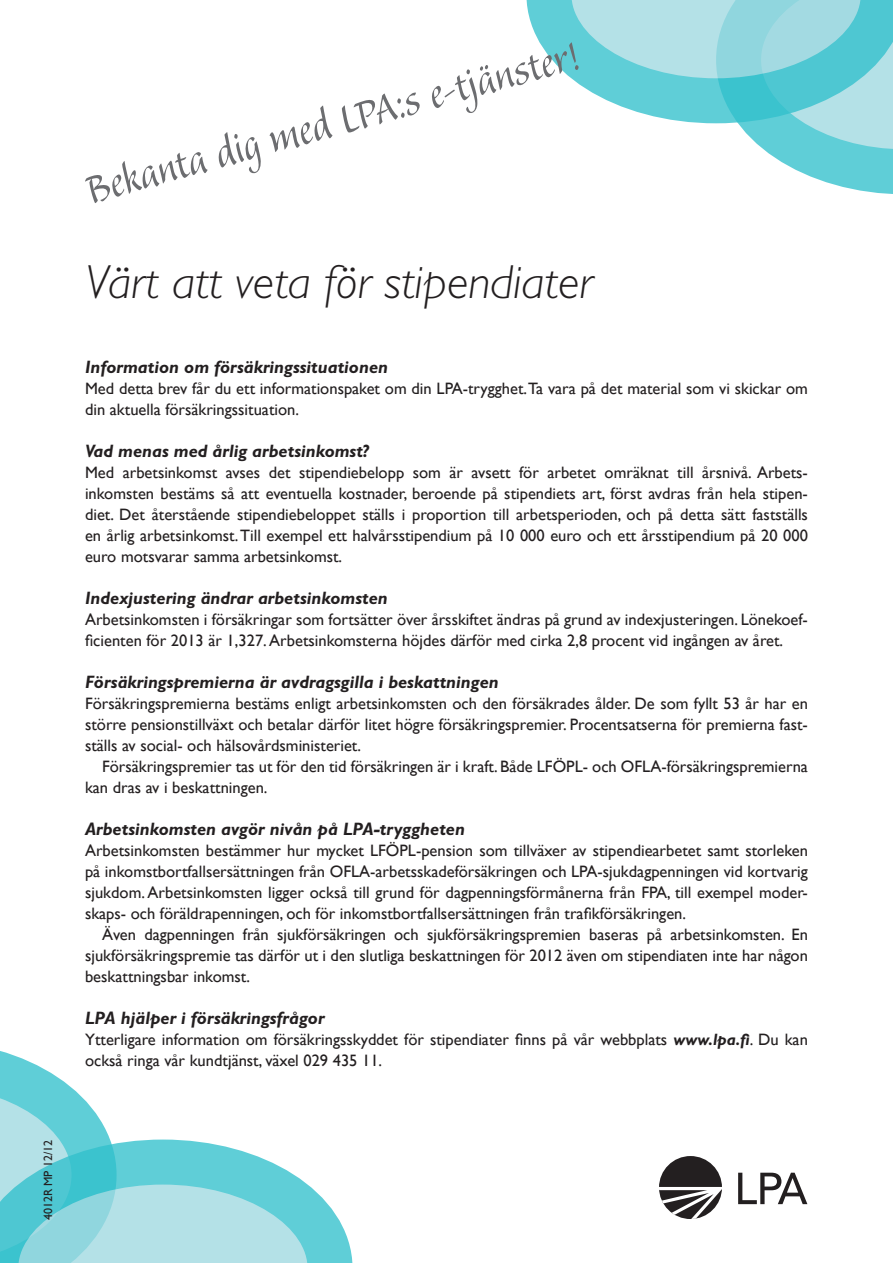
<style>
.page{position:relative;width:893px;height:1263px;background:#fff}
.page>*{position:absolute;margin:0;border:0;box-sizing:border-box;transform-origin:0 0}
.t1{font:51px "Balzano";color:#6c6d70}
.VÄLIOTSIKKO{font:italic 300 48px "Gill Sans";color:#231f20}
.VÄLIOTSIKKO-2{font:italic 700 18px "Gill Sans";color:#231f20}
.LEIPÄ{font:16.5px/21px "Gill Sans";color:#231f20}
.LEIPÄ2{font:16.5px/21px "Gill Sans";color:#231f20}
.LEIPÄ-2{font:12px "Gill Sans";color:#231f20}
.s1{font-weight:700;font-style:italic}
</style>
<div class="page">
<svg style="left:704px;top:123px;width:189px;height:71px"></svg>
<svg style="left:526px;top:0;width:367px;height:123px;background:#8fd9e0"></svg>
<svg style="left:0;top:1051px;width:353px;height:212px"></svg>
<div style="left:659px;top:1156px;width:63px;height:63px;background:#231f20;border-radius:50%"></div>
<svg style="left:659px;top:1187px;width:63px;height:32px"></svg>
<svg style="left:738px;top:1173px;width:69px;height:31px"></svg>
<svg style="left:444px;top:89px;width:11px;height:9px"></svg>
<p class="LEIPÄ-2" style="left:41px;top:1220px;width:82px;rotate:-90deg">4012R MP 12/12</p>
<p class="t1" style="left:81px;top:169px;width:511px;rotate:-16deg">Bekanta dig med LPA:s e tjänster!</p>
<p class="VÄLIOTSIKKO" style="left:85px;top:255px;width:509px">Värt att veta för stipendiater</p>
<p class="VÄLIOTSIKKO-2" style="left:85px;top:357px;width:305px">Information om försäkringssituationen</p>
<p class="LEIPÄ" style="left:85px;top:378px;width:724px">Med detta brev får du ett informationspaket om din LPA-trygghet. Ta vara på det material som vi skickar om din aktuella försäkringssituation.</p>
<p class="VÄLIOTSIKKO-2" style="left:85px;top:441px;width:285px">Vad menas med årlig arbetsinkomst?</p>
<p class="LEIPÄ" style="left:85px;top:462px;width:724px;text-align:justify">Med arbetsinkomst avses det stipendiebelopp som är avsett för arbetet omräknat till årsnivå. Arbets&shy;inkomsten bestäms så att eventuella kostnader, beroende på stipendiets art, först avdras från hela stipen&shy;diet. Det återstående stipendiebeloppet ställs i proportion till arbetsperioden, och på detta sätt fastställs en årlig arbetsinkomst. Till exempel ett halvårsstipendium på 10 000 euro och ett årsstipendium på 20 000 euro motsvarar samma arbetsinkomst.</p>
<p class="VÄLIOTSIKKO-2" style="left:85px;top:588px;width:304px">Indexjustering ändrar arbetsinkomsten</p>
<p class="LEIPÄ" style="left:85px;top:609px;width:724px">Arbetsinkomsten i försäkringar som fortsätter över årsskiftet ändras på grund av indexjusteringen. Lönekoef&shy;ficienten för 2013 är 1,327. Arbetsinkomsterna höjdes därför med cirka 2,8 procent vid ingången av året.</p>
<p class="VÄLIOTSIKKO-2" style="left:85px;top:672px;width:415px">Försäkringspremierna är avdragsgilla i beskattningen</p>
<p class="LEIPÄ" style="left:85px;top:693px;width:724px;text-align:justify">Försäkringspremierna bestäms enligt arbetsinkomsten och den försäkrades ålder. De som fyllt 53 år har en större pensionstillväxt och betalar därför litet högre försäkringspremier. Procentsatserna för premierna fast&shy;ställs av social- och hälsovårdsministeriet.</p>
<p class="LEIPÄ2" style="left:85px;top:756px;width:724px;text-indent:17px">Försäkringspremier tas ut för den tid försäkringen är i kraft. Både LFÖPL- och OFLA-försäkringspremierna kan dras av i beskattningen.</p>
<p class="VÄLIOTSIKKO-2" style="left:85px;top:819px;width:382px">Arbetsinkomsten avgör nivån på LPA-tryggheten</p>
<p class="LEIPÄ" style="left:85px;top:840px;width:724px;text-align:justify">Arbetsinkomsten bestämmer hur mycket LFÖPL-pension som tillväxer av stipendiearbetet samt storleken på inkomstbortfallsersättningen från OFLA-arbetsskadeförsäkringen och LPA-sjukdagpenningen vid kortvarig sjukdom. Arbetsinkomsten ligger också till grund för dagpenningsförmånerna från FPA, till exempel moder&shy;skaps- och föräldrapenningen, och för inkomstbortfallsersättningen från trafikförsäkringen.</p>
<p class="LEIPÄ2" style="left:85px;top:924px;width:724px;text-align:justify;text-indent:17px">Även dagpenningen från sjukförsäkringen och sjukförsäkringspremien baseras på arbetsinkomsten. En sjukförsäkringspremie tas därför ut i den slutliga beskattningen för 2012 även om stipendiaten inte har någon beskattningsbar inkomst.</p>
<p class="VÄLIOTSIKKO-2" style="left:85px;top:1008px;width:241px">LPA hjälper i försäkringsfrågor</p>
<p class="LEIPÄ" style="left:85px;top:1029px;width:724px">Ytterligare information om försäkringsskyddet för stipendiater finns på vår webbplats <span class="s1">www.lpa.fi</span>. Du kan också ringa vår kundtjänst, växel 029 435 11.</p>
</div>
